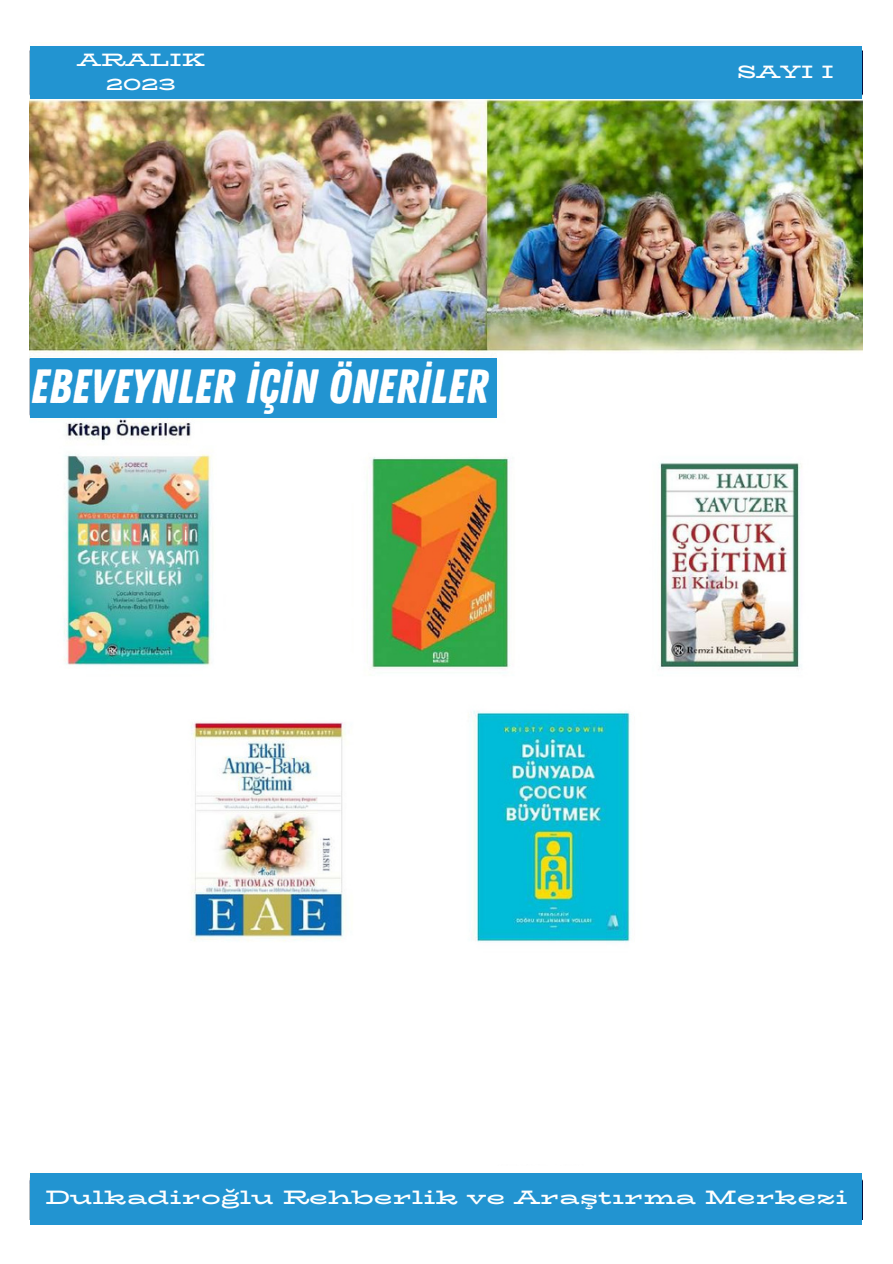
<style>
.page{position:relative;width:893px;height:1264px;background:#fff}
.page>*{position:absolute;margin:0;border:0;box-sizing:border-box;transform-origin:0 0}
.t1{font:48px "Zing Rust Base";color:#fff}
.t2{font:700 19.5px "Bio Rhyme Expanded";color:#fff}
.t3{font:700 18px/24.8px "Bio Rhyme Expanded";color:#fff;text-align:center}
</style>
<div class="page">
<img style="left:30px;top:46px;width:832px;height:1173px">
<div style="left:31px;top:46px;width:831px;height:53px;background:#2294d1"></div>
<div style="left:31px;top:1173px;width:831px;height:51px;background:#2294d1"></div>
<div style="left:31px;top:358px;width:466px;height:59px;background:#2294d1"></div>
<div style="left:31px;top:985px;width:831px;height:178px;background:#fff"></div>
<p class="t3" style="left:77px;top:47px;width:129px">ARALIK<br>2023</p>
<p class="t1" style="left:31px;top:358px;width:459px">EBEVEYNLER IÇIN ÖNERILER</p>
<p class="t3" style="left:736px;top:59px;width:99px">SAYI I</p>
<p class="t2" style="left:45px;top:1182px;width:801px">Dulkadiroğlu Rehberlik ve Araştırma Merkezi</p>
</div>
